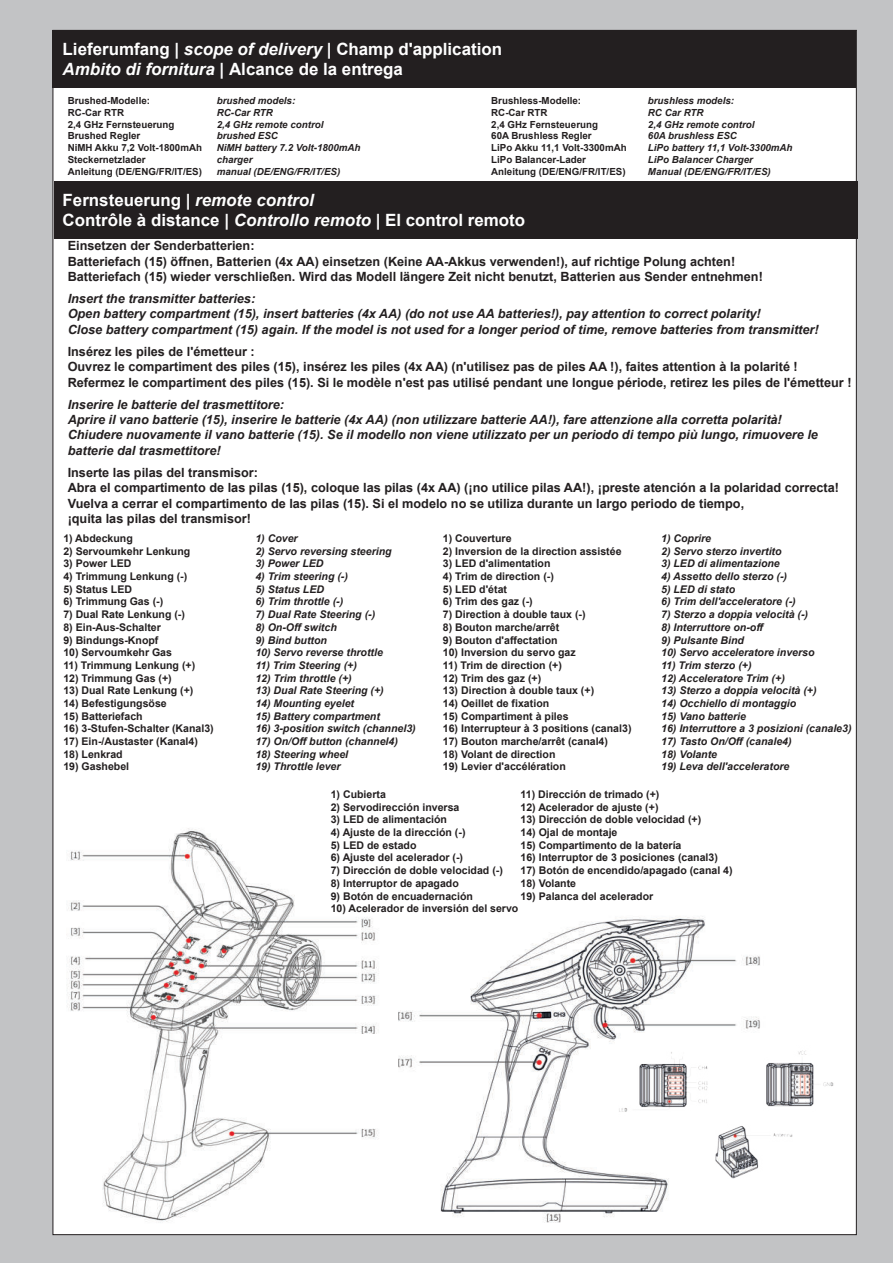
<style>
.page{position:relative;width:893px;height:1263px;background:#c2c3c5}
.page>*{position:absolute;margin:0;border:0;box-sizing:border-box;transform-origin:0 0}
.t1{font:700 16.95px/20.2px "Arial";color:#fff}
.t2{font:700 12.75px/15.3px "Arial";color:#231f20}
.t3{font:italic 700 12.75px/15.3px "Arial";color:#231f20}
.t4{font:700 10.5px "Arial";color:#231f20}
.t5{font:italic 700 10.5px "Arial";color:#231f20}
.t6{font:700 9.75px/11.7px "Arial";color:#231f20}
.t7{font:italic 700 9.75px/11.7px "Arial";color:#231f20}
.s1{font-style:italic}
</style>
<div class="page">
<div style="left:52px;top:30px;width:805px;height:1205px;background:#fff;border:1px solid #231f20"></div>
<div style="left:54px;top:181px;width:804px;height:57px;background:#231f20"></div>
<div style="left:52px;top:30px;width:803px;height:58px;background:#231f20"></div>
<img style="left:67px;top:828px;width:312px;height:395px">
<img style="left:398px;top:916px;width:362px;height:307px">
<img style="left:613px;top:1046px;width:221px;height:137px">
<h1 class="t1" style="left:63px;top:40px;width:441px">Lieferumfang | <span class="s1">scope of delivery |</span> Champ d'application<br><span class="s1">Ambito di fornitura |</span> Alcance de la entrega</h1>
<p class="t6" style="left:68px;top:96px;width:136px">Brushed-Modelle:<br>RC-Car RTR<br>2,4 GHz Fernsteuerung<br>Brushed Regler<br>NiMH Akku 7,2 Volt-1800mAh<br>Steckernetzlader<br>Anleitung (DE/ENG/FR/IT/ES)</p>
<p class="t7" style="left:217px;top:96px;width:145px">brushed models:<br>RC-Car RTR<br>2,4 GHz remote control brushed ESC<br>NiMH battery 7.2 Volt-1800mAh charger<br>manual (DE/ENG/FR/IT/ES)</p>
<p class="t6" style="left:491px;top:96px;width:137px">Brushless-Modelle:<br>RC-Car RTR<br>2,4 GHz Fernsteuerung<br>60A Brushless Regler<br>LiPo Akku 11,1 Volt-3300mAh<br>LiPo Balancer-Lader<br>Anleitung (DE/ENG/FR/IT/ES)</p>
<p class="t7" style="left:648px;top:96px;width:146px">brushless models:<br>RC Car RTR<br>2,4 GHz remote control<br>60A brushless ESC<br>LiPo battery 11,1 Volt-3300mAh<br>LiPo Balancer Charger<br>Manual (DE/ENG/FR/IT/ES)</p>
<h1 class="t1" style="left:63px;top:191px;width:464px">Fernsteuerung | <span class="s1">remote control<br></span>Contrôle à distance | <span class="s1">Controllo remoto |</span> El control remoto</h1>
<p class="t2" style="left:68px;top:239px;width:697px">Einsetzen der Senderbatterien:<br>Batteriefach (15) öffnen, Batterien (4x AA) einsetzen (Keine AA-Akkus verwenden!), auf richtige Polung achten!<br>Batteriefach (15) wieder verschließen. Wird das Modell längere Zeit nicht benutzt, Batterien aus Sender entnehmen!</p>
<p class="t3" style="left:68px;top:292px;width:752px">Insert the transmitter batteries:<br>Open battery compartment (15), insert batteries (4x AA) (do not use AA batteries!), pay attention to correct polarity!<br>Close battery compartment (15) again. If the model is not used for a longer period of time, remove batteries from transmitter!</p>
<p class="t2" style="left:68px;top:345px;width:785px">Insérez les piles de l'émetteur :<br>Ouvrez le compartiment des piles (15), insérez les piles (4x AA) (n'utilisez pas de piles AA !), faites attention à la polarité !<br>Refermez le compartiment des piles (15). Si le modèle n'est pas utilisé pendant une longue période, retirez les piles de l'émetteur !</p>
<p class="t3" style="left:68px;top:398px;width:752px">Inserire le batterie del trasmettitore:<br>Aprire il vano batterie (15), inserire le batterie (4x AA) (non utilizzare batterie AA!), fare attenzione alla corretta polarità!<br>Chiudere nuovamente il vano batterie (15). Se il modello non viene utilizzato per un periodo di tempo più lungo, rimuovere le batterie dal trasmettitore!</p>
<p class="t2" style="left:68px;top:466px;width:773px">Inserte las pilas del transmisor:<br>Abra el compartimento de las pilas (15), coloque las pilas (4x AA) (¡no utilice pilas AA!), ¡preste atención a la polaridad correcta!<br>Vuelva a cerrar el compartimento de las pilas (15). Si el modelo no se utiliza durante un largo periodo de tiempo,<br>¡quita las pilas del transmisor!</p>
<p class="t4" style="left:63px;top:534px;width:71px">1) Abdeckung</p>
<p class="t4" style="left:63px;top:547px;width:128px">2) Servoumkehr Lenkung</p>
<p class="t4" style="left:63px;top:560px;width:70px">3) Power LED</p>
<p class="t4" style="left:63px;top:572px;width:125px">4) Trimmung Lenkung (-)</p>
<p class="t4" style="left:63px;top:585px;width:70px">5) Status LED</p>
<p class="t4" style="left:63px;top:598px;width:101px">6) Trimmung Gas (-)</p>
<p class="t4" style="left:63px;top:610px;width:123px">7) Dual Rate Lenkung (-)</p>
<p class="t4" style="left:63px;top:623px;width:99px">8) Ein-Aus-Schalter</p>
<p class="t4" style="left:63px;top:636px;width:97px">9) Bindungs-Knopf</p>
<p class="t4" style="left:63px;top:648px;width:110px">10) Servoumkehr Gas</p>
<p class="t4" style="left:63px;top:661px;width:133px">11) Trimmung Lenkung (+)</p>
<p class="t4" style="left:63px;top:674px;width:110px">12) Trimmung Gas (+)</p>
<p class="t4" style="left:63px;top:687px;width:132px">13) Dual Rate Lenkung (+)</p>
<p class="t4" style="left:63px;top:699px;width:105px">14) Befestigungsöse</p>
<p class="t4" style="left:63px;top:712px;width:81px">15) Batteriefach</p>
<p class="t4" style="left:63px;top:725px;width:152px">16) 3-Stufen-Schalter (Kanal3)</p>
<p class="t4" style="left:63px;top:737px;width:136px">17) Ein-/Austaster (Kanal4)</p>
<p class="t4" style="left:63px;top:750px;width:61px">18) Lenkrad</p>
<p class="t4" style="left:63px;top:763px;width:67px">19) Gashebel</p>
<p class="t5" style="left:255px;top:534px;width:44px">1) Cover</p>
<p class="t5" style="left:255px;top:547px;width:138px">2) Servo reversing steering</p>
<p class="t5" style="left:255px;top:560px;width:70px">3) Power LED</p>
<p class="t5" style="left:255px;top:572px;width:94px">4) Trim steering (-)</p>
<p class="t5" style="left:255px;top:585px;width:70px">5) Status LED</p>
<p class="t5" style="left:255px;top:598px;width:89px">6) Trim throttle (-)</p>
<p class="t5" style="left:255px;top:610px;width:121px">7) Dual Rate Steering (-)</p>
<p class="t5" style="left:255px;top:623px;width:83px">8) On-Off switch</p>
<p class="t5" style="left:255px;top:636px;width:73px">9) Bind button</p>
<p class="t5" style="left:255px;top:648px;width:129px">10) Servo reverse throttle</p>
<p class="t5" style="left:255px;top:661px;width:103px">11) Trim Steering (+)</p>
<p class="t5" style="left:255px;top:674px;width:98px">12) Trim throttle (+)</p>
<p class="t5" style="left:255px;top:687px;width:130px">13) Dual Rate Steering (+)</p>
<p class="t5" style="left:255px;top:699px;width:100px">14) Mounting eyelet</p>
<p class="t5" style="left:255px;top:712px;width:126px">15) Battery compartment</p>
<p class="t5" style="left:255px;top:725px;width:162px">16) 3-position switch (channel3)</p>
<p class="t5" style="left:255px;top:737px;width:144px">17) On/Off button (channel4)</p>
<p class="t5" style="left:255px;top:750px;width:94px">18) Steering wheel</p>
<p class="t5" style="left:255px;top:763px;width:87px">19) Throttle lever</p>
<p class="t4" style="left:443px;top:534px;width:70px">1) Couverture</p>
<p class="t4" style="left:443px;top:547px;width:180px">2) Inversion de la direction assistée</p>
<p class="t4" style="left:443px;top:560px;width:109px">3) LED d'alimentation</p>
<p class="t4" style="left:443px;top:572px;width:113px">4) Trim de direction (-)</p>
<p class="t4" style="left:443px;top:585px;width:66px">5) LED d'état</p>
<p class="t4" style="left:443px;top:598px;width:91px">6) Trim des gaz (-)</p>
<p class="t4" style="left:443px;top:610px;width:144px">7) Direction à double taux (-)</p>
<p class="t4" style="left:443px;top:623px;width:118px">8) Bouton marche/arrêt</p>
<p class="t4" style="left:443px;top:636px;width:116px">9) Bouton d'affectation</p>
<p class="t4" style="left:443px;top:648px;width:134px">10) Inversion du servo gaz</p>
<p class="t4" style="left:443px;top:661px;width:121px">11) Trim de direction (+)</p>
<p class="t4" style="left:443px;top:674px;width:100px">12) Trim des gaz (+)</p>
<p class="t4" style="left:443px;top:687px;width:153px">13) Direction à double taux (+)</p>
<p class="t4" style="left:443px;top:699px;width:108px">14) Oeillet de fixation</p>
<p class="t4" style="left:443px;top:712px;width:127px">15) Compartiment à piles</p>
<p class="t4" style="left:443px;top:725px;width:190px">16) Interrupteur à 3 positions (canal3)</p>
<p class="t4" style="left:443px;top:737px;width:167px">17) Bouton marche/arrêt (canal4)</p>
<p class="t4" style="left:443px;top:750px;width:114px">18) Volant de direction</p>
<p class="t4" style="left:443px;top:763px;width:125px">19) Levier d'accélération</p>
<p class="t5" style="left:661px;top:534px;width:51px">1) Coprire</p>
<p class="t5" style="left:661px;top:547px;width:122px">2) Servo sterzo invertito</p>
<p class="t5" style="left:661px;top:560px;width:120px">3) LED di alimentazione</p>
<p class="t5" style="left:661px;top:572px;width:127px">4) Assetto dello sterzo (-)</p>
<p class="t5" style="left:661px;top:585px;width:76px">5) LED di stato</p>
<p class="t5" style="left:661px;top:598px;width:136px">6) Trim dell'acceleratore (-)</p>
<p class="t5" style="left:661px;top:610px;width:148px">7) Sterzo a doppia velocità (-)</p>
<p class="t5" style="left:661px;top:623px;width:104px">8) Interruttore on-off</p>
<p class="t5" style="left:661px;top:636px;width:84px">9) Pulsante Bind</p>
<p class="t5" style="left:661px;top:648px;width:155px">10) Servo acceleratore inverso</p>
<p class="t5" style="left:661px;top:661px;width:92px">11) Trim sterzo (+)</p>
<p class="t5" style="left:661px;top:674px;width:125px">12) Acceleratore Trim (+)</p>
<p class="t5" style="left:661px;top:687px;width:157px">13) Sterzo a doppia velocità (+)</p>
<p class="t5" style="left:661px;top:699px;width:137px">14) Occhiello di montaggio</p>
<p class="t5" style="left:661px;top:712px;width:86px">15) Vano batterie</p>
<p class="t5" style="left:661px;top:725px;width:192px">16) Interruttore a 3 posizioni (canale3)</p>
<p class="t5" style="left:661px;top:737px;width:132px">17) Tasto On/Off (canale4)</p>
<p class="t5" style="left:661px;top:750px;width:58px">18) Volante</p>
<p class="t5" style="left:661px;top:763px;width:130px">19) Leva dell'acceleratore</p>
<p class="t4" style="left:331px;top:790px;width:57px">1) Cubierta</p>
<p class="t4" style="left:331px;top:803px;width:130px">2) Servodirección inversa</p>
<p class="t4" style="left:331px;top:816px;width:118px">3) LED de alimentación</p>
<p class="t4" style="left:331px;top:828px;width:136px">4) Ajuste de la dirección (-)</p>
<p class="t4" style="left:331px;top:841px;width:87px">5) LED de estado</p>
<p class="t4" style="left:331px;top:854px;width:134px">6) Ajuste del acelerador (-)</p>
<p class="t4" style="left:331px;top:866px;width:174px">7) Dirección de doble velocidad (-)</p>
<p class="t4" style="left:331px;top:879px;width:130px">8) Interruptor de apagado</p>
<p class="t4" style="left:331px;top:892px;width:144px">9) Botón de encuadernación</p>
<p class="t4" style="left:331px;top:904px;width:189px">10) Acelerador de inversión del servo</p>
<p class="t4" style="left:520px;top:790px;width:140px">11) Dirección de trimado (+)</p>
<p class="t4" style="left:520px;top:803px;width:140px">12) Acelerador de ajuste (+)</p>
<p class="t4" style="left:520px;top:816px;width:182px">13) Dirección de doble velocidad (+)</p>
<p class="t4" style="left:520px;top:828px;width:98px">14) Ojal de montaje</p>
<p class="t4" style="left:520px;top:841px;width:163px">15) Compartimento de la batería</p>
<p class="t4" style="left:520px;top:854px;width:199px">16) Interruptor de 3 posiciones (canal3)</p>
<p class="t4" style="left:520px;top:866px;width:214px">17) Botón de encendido/apagado (canal 4)</p>
<p class="t4" style="left:520px;top:879px;width:57px">18) Volante</p>
<p class="t4" style="left:520px;top:892px;width:134px">19) Palanca del acelerador</p>
</div>
